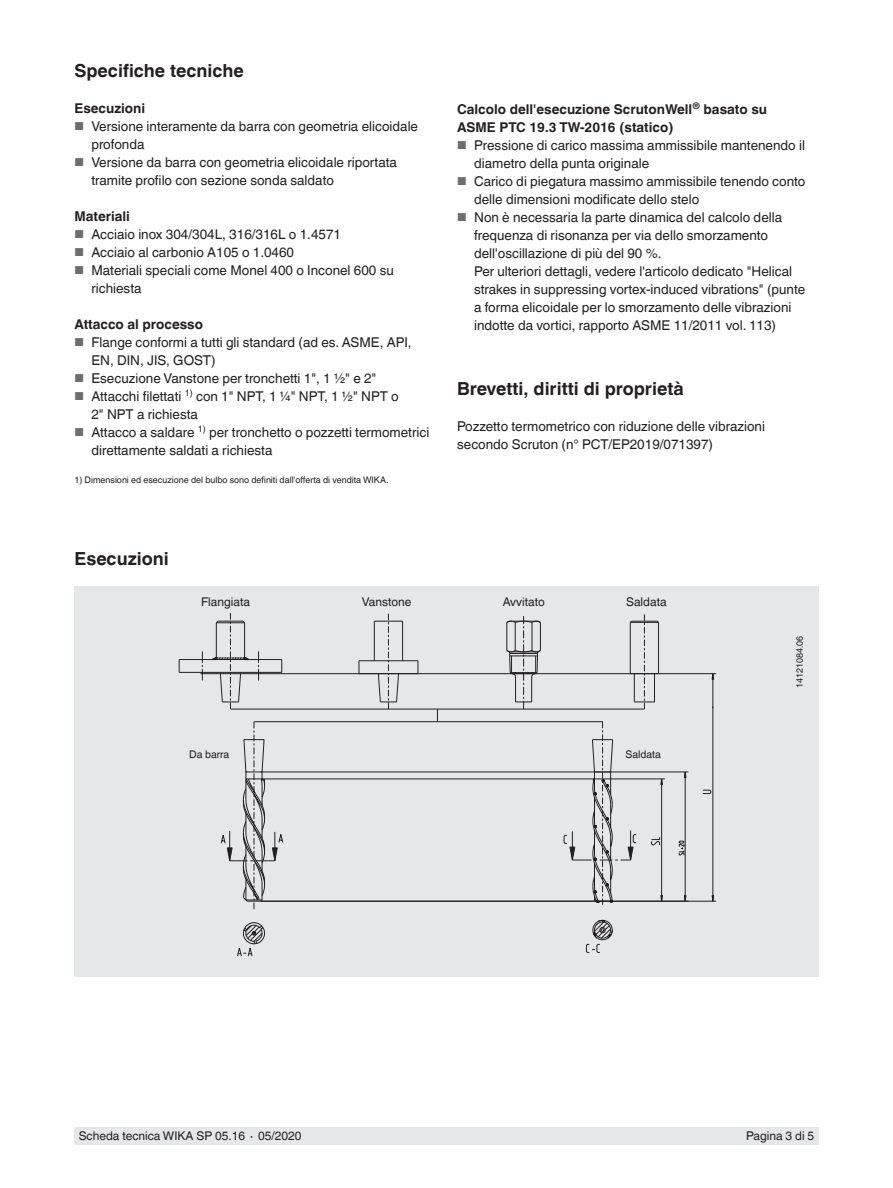
<style>
.page{position:relative;width:893px;height:1188px;background:#fff}
.page>*{position:absolute;margin:0;border:0;box-sizing:border-box;transform-origin:0 0}
.t1{font:700 18px "Helvetica World";color:#231f20}
.t2{font:13.5px/18px "Helvetica World";color:#231f20}
.t3{font:700 13.5px/18px "Helvetica World";color:#231f20}
.t4{font:12px "Helvetica World";color:#231f20}
.t5{font:10.5px "Helvetica World";color:#231f20}
.t6{font:9px "Helvetica World";color:#231f20}
.s1{font-size:11.55px;color:#6c6d70}
</style>
<div class="page">
<div style="left:74px;top:1128px;width:745px;height:17px;background:#e6e7e9"></div>
<div style="left:74px;top:586px;width:745px;height:390px;background:#e6e7e9"></div>
<svg style="left:679px;top:841px;width:5px;height:15px"></svg>
<svg style="left:702px;top:790px;width:9px;height:4px"></svg>
<svg style="left:651px;top:837px;width:9px;height:8px"></svg>
<svg style="left:660px;top:895px;width:3px;height:6px"></svg>
<hr style="left:231px;top:709px;width:413px;height:1px;background:#231f20">
<hr style="left:262px;top:772px;width:426px;height:1px;background:#231f20">
<hr style="left:685px;top:772px;width:1px;height:129px;background:#231f20">
<hr style="left:260px;top:673px;width:456px;height:1px;background:#231f20">
<hr style="left:713px;top:674px;width:1px;height:34px;background:#231f20">
<hr style="left:261px;top:901px;width:455px;height:1px;background:#231f20">
<hr style="left:264px;top:779px;width:401px;height:1px;background:#231f20">
<hr style="left:661px;top:779px;width:1px;height:122px;background:#231f20">
<hr style="left:713px;top:706px;width:1px;height:195px;background:#231f20">
<svg style="left:237px;top:947px;width:16px;height:10px"></svg>
<hr style="left:179px;top:659px;width:103px;height:1px;background:#231f20">
<hr style="left:179px;top:672px;width:103px;height:1px;background:#231f20">
<hr style="left:201px;top:673px;width:59px;height:1px;background:#231f20">
<svg style="left:200px;top:651px;width:3px;height:29px"></svg>
<svg style="left:179px;top:660px;width:1px;height:12px"></svg>
<svg style="left:629px;top:614px;width:31px;height:95px"></svg>
<svg style="left:210px;top:613px;width:32px;height:62px"></svg>
<svg style="left:214px;top:653px;width:417px;height:292px"></svg>
<svg style="left:242px;top:620px;width:300px;height:158px"></svg>
<svg style="left:220px;top:722px;width:64px;height:190px"></svg>
<svg style="left:243px;top:778px;width:320px;height:123px"></svg>
<svg style="left:563px;top:722px;width:74px;height:231px"></svg>
<h1 class="t1" style="left:74px;top:60px;width:171px">Specifiche tecniche</h1>
<p class="t3" style="left:74px;top:99px;width:72px">Esecuzioni</p>
<p class="t2" style="left:91px;top:117px;width:328px;text-indent:-17px"><span class="s1">■</span> Versione interamente da barra con geometria elicoidale profonda</p>
<p class="t2" style="left:91px;top:153px;width:307px;text-indent:-17px"><span class="s1">■</span> Versione da barra con geometria elicoidale riportata tramite profilo con sezione sonda saldato</p>
<p class="t3" style="left:74px;top:207px;width:57px">Materiali</p>
<p class="t2" style="left:74px;top:225px;width:268px"><span class="s1">■</span> Acciaio inox 304/304L, 316/316L o 1.4571</p>
<p class="t2" style="left:74px;top:243px;width:221px"><span class="s1">■</span> Acciaio al carbonio A105 o 1.0460</p>
<p class="t2" style="left:91px;top:261px;width:304px;text-indent:-17px"><span class="s1">■</span> Materiali speciali come Monel 400 o Inconel 600 su richiesta</p>
<p class="t3" style="left:74px;top:315px;width:130px">Attacco al processo</p>
<p class="t2" style="left:91px;top:333px;width:322px;text-indent:-17px"><span class="s1">■</span> Flange conformi a tutti gli standard (ad es. ASME, API,<br>EN, DIN, JIS, GOST)</p>
<p class="t2" style="left:74px;top:369px;width:303px"><span class="s1">■</span> Esecuzione Vanstone per tronchetti 1", 1 ½" e 2"</p>
<p class="t2" style="left:91px;top:387px;width:309px;text-indent:-17px"><span class="s1">■</span> Attacchi filettati <sup>1)</sup> con 1" NPT, 1 ¼" NPT, 1 ½" NPT o<br>2" NPT a richiesta</p>
<p class="t2" style="left:91px;top:423px;width:339px;text-indent:-17px"><span class="s1">■</span> Attacco a saldare <sup>1)</sup> per tronchetto o pozzetti termometrici direttamente saldati a richiesta</p>
<p class="t6" style="left:74px;top:475px;width:316px">1) Dimensioni ed esecuzione del bulbo sono definiti dall'offerta di vendita WIKA.</p>
<h1 class="t1" style="left:74px;top:548px;width:96px">Esecuzioni</h1>
<p class="t3" style="left:457px;top:100px;width:311px">Calcolo dell'esecuzione ScrutonWell<sup>®</sup> basato su<br>ASME PTC 19.3 TW-2016 (statico)</p>
<p class="t2" style="left:474px;top:136px;width:332px;text-indent:-17px"><span class="s1">■</span> Pressione di carico massima ammissibile mantenendo il diametro della punta originale</p>
<p class="t2" style="left:474px;top:172px;width:333px;text-indent:-17px"><span class="s1">■</span> Carico di piegatura massimo ammissibile tenendo conto delle dimensioni modificate dello stelo</p>
<p class="t2" style="left:474px;top:208px;width:333px;text-indent:-17px"><span class="s1">■</span> Non è necessaria la parte dinamica del calcolo della frequenza di risonanza per via dello smorzamento dell'oscillazione di più del 90 %.<br>Per ulteriori dettagli, vedere l'articolo dedicato "Helical strakes in suppressing vortex-induced vibrations" (punte a forma elicoidale per lo smorzamento delle vibrazioni indotte da vortici, rapporto ASME 11/2011 vol. 113)</p>
<h1 class="t1" style="left:457px;top:379px;width:228px">Brevetti, diritti di proprietà</h1>
<p class="t2" style="left:457px;top:418px;width:309px">Pozzetto termometrico con riduzione delle vibrazioni secondo Scruton (n° PCT/EP2019/071397)</p>
<p class="t4" style="left:201px;top:594px;width:50px">Flangiata</p>
<p class="t4" style="left:362px;top:594px;width:51px">Vanstone</p>
<p class="t4" style="left:503px;top:594px;width:44px">Avvitato</p>
<p class="t4" style="left:626px;top:594px;width:42px">Saldata</p>
<p class="t5" style="left:189px;top:748px;width:42px">Da barra</p>
<p class="t5" style="left:625px;top:748px;width:37px">Saldata</p>
<p class="t6" style="left:794px;top:688px;width:54px;rotate:-90deg">14121084.06</p>
<p class="t4" style="left:79px;top:1129px;width:224px">Scheda tecnica WIKA SP 05.16 ∙ 05/2020</p>
<p class="t4" style="left:746px;top:1129px;width:70px">Pagina 3 di 5</p>
</div>
